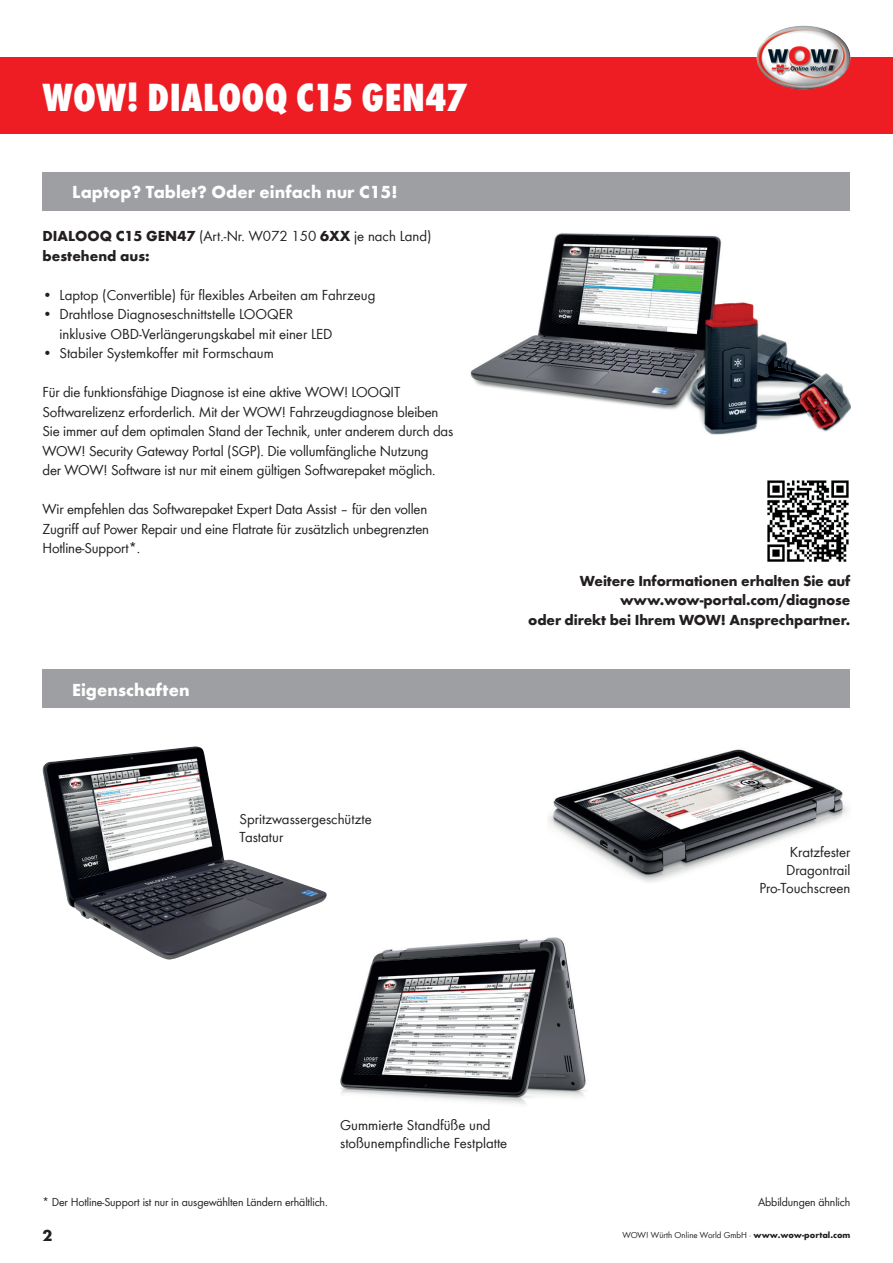
<style>
.page{position:relative;width:893px;height:1263px;background:#fff}
.page>*{position:absolute;margin:0;border:0;box-sizing:border-box;transform-origin:0 0}
.t1{font:800 condensed 40.5px "Wuerth";letter-spacing:.005em;color:#fff}
.t2{font:700 18px "Wuerth";color:#fff}
.t3{font:700 16.5px "Wuerth";color:#231f20}
.t4{font:15px/19.5px "Wuerth";letter-spacing:-.01em;color:#231f20}
.t5{font:700 15px/19.5px "Wuerth";letter-spacing:-.01em;color:#231f20;text-align:right}
.t6{font:12px "Wuerth";letter-spacing:-.01em;color:#231f20}
.t7{font:9px "Wuerth";color:#231f20}
.s1{font-weight:400}
.s2{font-weight:700}
</style>
<div class="page">
<div style="left:0;top:57px;width:893px;height:77px;background:#ee1d23"></div>
<img style="left:757px;top:26px;width:93px;height:63px">
<div style="left:43px;top:172px;width:807px;height:38px;background:#9d9fa2"></div>
<div style="left:43px;top:670px;width:807px;height:38px;background:#9d9fa2"></div>
<img style="left:470px;top:233px;width:380px;height:202px">
<img style="left:42px;top:746px;width:285px;height:214px">
<img style="left:340px;top:937px;width:247px;height:168px">
<img style="left:767px;top:480px;width:82px;height:82px">
<img style="left:548px;top:749px;width:300px;height:133px">
<h1 class="t1" style="left:43px;top:69px;width:426px">WOW! DIALOOQ C15 GEN47</h1>
<p class="t2" style="left:72px;top:179px;width:327px">Laptop? Tablet? Oder einfach nur C15!</p>
<p class="t5" style="left:43px;top:225px;width:390px;text-align:left">DIALOOQ C15 GEN47 <span class="s1">(Art.-Nr. W072 150</span> 6XX <span class="s1">je nach Land) </span>bestehend aus:</p>
<p class="t4" style="left:43px;top:284px;width:334px">• Laptop (Convertible) für flexibles Arbeiten am Fahrzeug</p>
<p class="t4" style="left:60px;top:304px;width:274px;text-indent:-17px">• Drahtlose Diagnoseschnittstelle LOOQER inklusive OBD-Verlängerungskabel mit einer LED</p>
<p class="t4" style="left:43px;top:343px;width:233px">• Stabiler Systemkoffer mit Formschaum</p>
<p class="t4" style="left:43px;top:382px;width:412px">Für die funktionsfähige Diagnose ist eine aktive WOW! LOOQIT Softwarelizenz erforderlich. Mit der WOW! Fahrzeugdiagnose bleiben Sie immer auf dem optimalen Stand der Technik, unter anderem durch das WOW! Security Gateway Portal (SGP). Die vollumfängliche Nutzung<br>der WOW! Software ist nur mit einem gültigen Softwarepaket möglich.</p>
<p class="t4" style="left:43px;top:499px;width:388px;text-align:justify">Wir empfehlen das Softwarepaket Expert Data Assist – für den vollen Zugriff auf Power Repair und eine Flatrate für zusätzlich unbegrenzten Hotline-Support*.</p>
<p class="t2" style="left:72px;top:677px;width:119px">Eigenschaften</p>
<p class="t4" style="left:240px;top:809px;width:134px;line-height:18px">Spritzwassergeschützte<br>Tastatur</p>
<p class="t5" style="left:528px;top:570px;width:324px">Weitere Informationen erhalten Sie auf www.wow-portal.com/diagnose<br>oder direkt bei Ihrem WOW! Ansprechpartner.</p>
<p class="t4" style="left:759px;top:843px;width:93px;line-height:18px;text-align:right">Kratzfester<br>Dragontrail<br>Pro-Touchscreen</p>
<p class="t4" style="left:340px;top:1115px;width:169px;line-height:18px">Gummierte Standfüße und stoßunempfindliche Festplatte</p>
<p class="t6" style="left:43px;top:1193px;width:287px">* Der Hotline-Support ist nur in ausgewählten Ländern erhältlich.</p>
<p class="t6" style="left:758px;top:1193px;width:94px">Abbildungen ähnlich</p>
<p class="t3" style="left:43px;top:1223px;width:11px">2</p>
<p class="t7" style="left:622px;top:1228px;width:229px">WOW! Würth Online World GmbH · <span class="s2">www.wow-portal.com</span></p>
</div>
